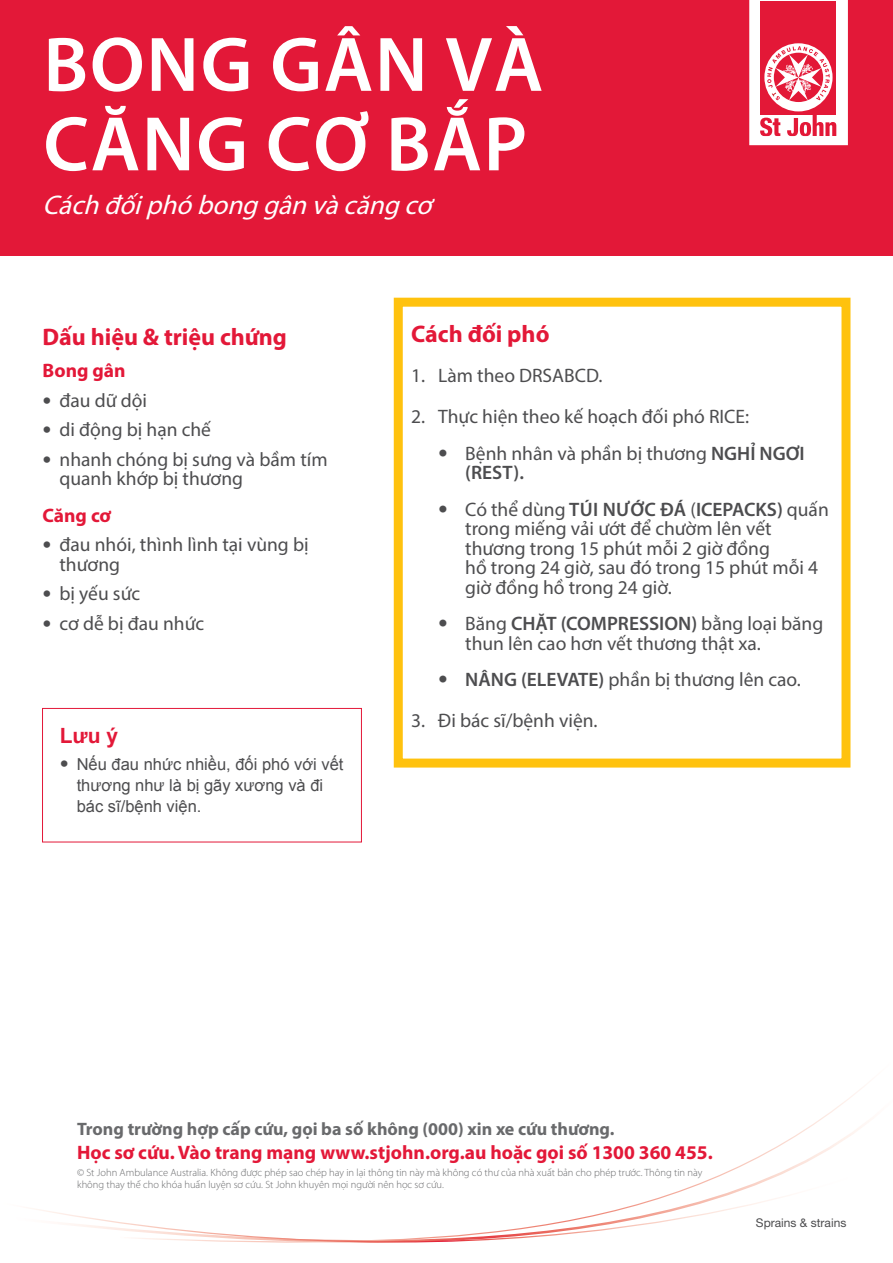
<style>
.page{position:relative;width:893px;height:1263px;background:#fff}
.page>*{position:absolute;margin:0;border:0;box-sizing:border-box;transform-origin:0 0}
.t1{font:600 78px/79.5px "Myriad Pro";letter-spacing:.02em;color:#fff}
.t2{font:italic 27px "Myriad Pro";color:#fff}
.t3{font:700 24px "Myriad Pro";color:#e31838}
.t4{font:700 21px "Arial";color:#e31838}
.t5{font:19.5px/19.5px "Myriad Pro";color:#4d4d4f}
.t6{font:700 19.5px "Myriad Pro";color:#e31838}
.t7{font:700 18px "Myriad Pro";color:#696a6c}
.t8{font:16.5px/21px "Arial";color:#4d4d4f}
.t9{font:12px "Helvetica Neue LT Std";color:#4d4d4f}
.t10{font:300 10.5px/12px "Myriad Pro";color:#696a6c}
.s1{font-family:"Helvetica Neue LT Std";font-size:18px}
.s2{font-family:"Helvetica Neue LT Std"}
.s3{font-weight:600}
</style>
<div class="page">
<svg style="left:30px;top:1171px;width:758px;height:72px"></svg>
<div style="left:0;top:0;width:893px;height:255px;background:#e31838"></div>
<svg style="left:749px;top:0;width:99px;height:145px"></svg>
<div style="left:394px;top:298px;width:456px;height:469px;border:9px solid #ffc20e"></div>
<div style="left:42px;top:708px;width:320px;height:134px;border:1px solid #e31838"></div>
<h1 class="t1" style="left:43px;top:23px;width:502px;text-indent:402px">VÀ<br>CĂNG CƠ BẮP</h1>
<h1 class="t1" style="left:43px;top:23px;width:100px">BONG</h1>
<h1 class="t1" style="left:270px;top:23px;width:51px">GÂN</h1>
<h2 class="t2" style="left:43px;top:188px;width:399px">Cáchđốiphóbonggânvàcăngcơ</h2>
<p class="t3" style="left:43px;top:321px;width:246px">Dấu hiệu &amp; triệu chứng</p>
<p class="t6" style="left:43px;top:358px;width:85px">Bong gân</p>
<p class="t5" style="left:43px;top:390px;width:106px"><span class="s1">•</span> đau dữ dội</p>
<p class="t5" style="left:43px;top:419px;width:170px"><span class="s1">•</span> di động bị hạn chế</p>
<p class="t5" style="left:60px;top:449px;width:270px;text-indent:-17px"><span class="s1">•</span> nhanh chóng bị sưng và bầm tím quanh khớp bị thương</p>
<p class="t6" style="left:43px;top:503px;width:70px">Căng cơ</p>
<p class="t5" style="left:60px;top:535px;width:251px;text-indent:-17px"><span class="s1">•</span> đau nhói, thình lình tại vùng bị thương</p>
<p class="t5" style="left:43px;top:584px;width:99px"><span class="s1">•</span> bị yếu sức</p>
<p class="t5" style="left:43px;top:613px;width:163px"><span class="s1">•</span> cơ dễ bị đau nhức</p>
<p class="t4" style="left:60px;top:722px;width:60px">Lưu ý</p>
<p class="t8" style="left:77px;top:754px;width:268px;text-indent:-17px"><span class="s1">•</span> Nếu đau nhức nhiều, đối phó với vết thương như là bị gãy xương và đi bác sĩ/bệnh viện.</p>
<p class="t3" style="left:411px;top:318px;width:140px">Cách đối phó</p>
<p class="t5" style="left:411px;top:366px;width:193px">1. Làm theo DRSABCD.</p>
<p class="t5" style="left:411px;top:407px;width:339px">2. Thực hiện theo kế hoạch đối phó RICE:</p>
<p class="t5" style="left:465px;top:443px;width:341px;text-indent:-27px"><span class="s2">•</span> Bệnh nhân và phần bị thương <span class="s3">NGHỈ NGƠI (REST).</span></p>
<p class="t5" style="left:465px;top:499px;width:365px;text-indent:-27px"><span class="s2">•</span> Có thể dùng <span class="s3">TÚI N ƯỚC ĐÁ</span> (<span class="s3">ICEPACKS)</span> quấn trong miếng vải ướt để chườm lên vết thương trong 15 phút mỗi 2 giờ đồng<br>hồ trong 24 giờ, sau đó trong 15 phút mỗi 4 giờ đồng hồ trong 24 giờ.</p>
<p class="t5" style="left:465px;top:614px;width:359px;text-indent:-27px"><span class="s2">•</span> Băng <span class="s3">CHẶT (COMPRESSION)</span> bằng loại băng thun lên cao hơn vết thương thật xa.</p>
<p class="t5" style="left:438px;top:670px;width:364px"><span class="s2">•</span> <span class="s3">NÂNG (ELEVATE)</span> phần bị thương lên cao.</p>
<p class="t5" style="left:411px;top:710px;width:188px">3. Đi bác sĩ/bệnh viện.</p>
<p class="t7" style="left:77px;top:1117px;width:539px">Trong trường hợp cấp cứu, gọi ba số không (000) xin xe cứu thương.</p>
<p class="t6" style="left:77px;top:1140px;width:637px">Học sơ cứu. Vào trang mạng www.stjohn.org.au hoặc gọi số 1300 360 455.</p>
<p class="t10" style="left:77px;top:1166px;width:627px">© St John Ambulance Australia. Không được phép sao chép hay in lại thông tin này mà không có thư của nhà xuất bản cho phép trước. Thông tin này không thay thế cho khóa huấn luyện sơ cứu. St John khuyên mọi người nên học sơ cứu.</p>
<p class="t9" style="left:756px;top:1215px;width:92px">Sprains &amp; strains</p>
</div>
